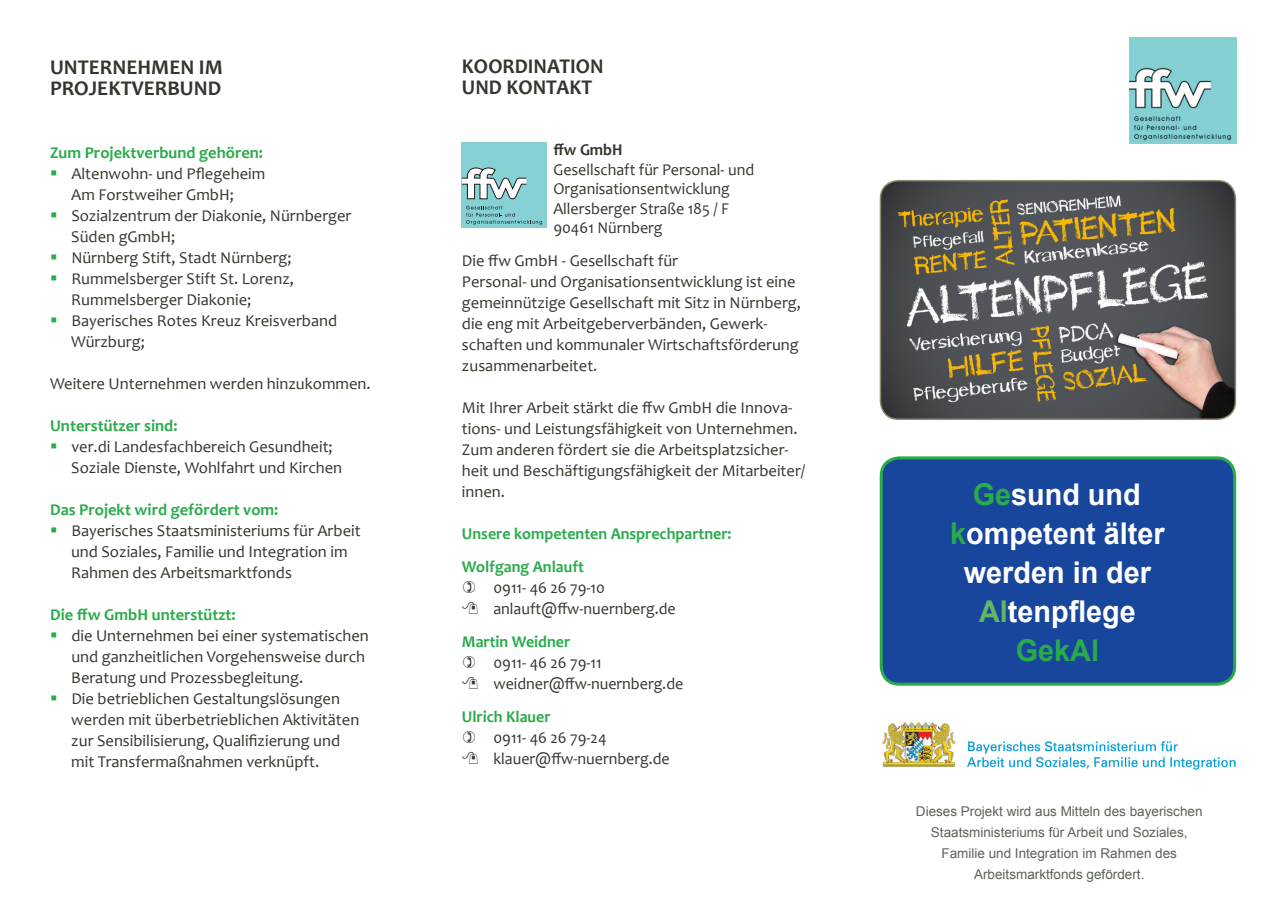
<style>
.page{position:relative;width:1280px;height:910px;background:#fff}
.page>*{position:absolute;margin:0;border:0;box-sizing:border-box;transform-origin:0 0}
.t1{font:700 30px "Arial";color:#fff;scale:.96 1}
.t2{font:700 30px "Arial";color:#29ab4a;scale:.96 1}
.t3{font:700 21px "Candara";color:#30382b}
.Absatzformat_1{font:16.5px/21px "Candara";color:#30382b}
.t4{font:700 16.5px "Candara";color:#29ab4a}
.t5{font:700 16.5px "Candara";color:#30382b}
.t6{font:13.5px "Arial";color:#5a6356}
.s1{color:#29ab4a}
.s2{color:#61b766}
</style>
<div class="page">
<div style="left:881px;top:458px;width:354px;height:226px;background:#18469d;border-radius:18px"></div>
<div style="left:880px;top:456px;width:356px;height:230px;border:3px solid #29ab4a;border-radius:18px"></div>
<div style="left:462px;top:143px;width:85px;height:85px;background:#85d1d4"></div>
<svg style="left:462px;top:168px;width:80px;height:57px"></svg>
<img style="left:1130px;top:37px;width:106px;height:107px">
<img style="left:882px;top:722px;width:354px;height:48px">
<img style="left:880px;top:181px;width:355px;height:238px">
<div style="left:880px;top:180px;width:356px;height:240px;border:2px solid #8c8a72;border-radius:18px"></div>
<p class="t3" style="left:50px;top:54px;width:174px">UNTERNEHMEN IM</p>
<p class="t3" style="left:50px;top:75px;width:173px">PROJEKTVERBUND</p>
<p class="t4" style="left:50px;top:142px;width:214px">Zum Projektverbund gehören:</p>
<p class="Absatzformat_1" style="left:71px;top:163px;width:195px">Altenwohn- und Pflegeheim</p>
<p class="Absatzformat_1" style="left:71px;top:184px;width:164px">Am Forstweiher GmbH;</p>
<p class="Absatzformat_1" style="left:71px;top:205px;width:282px">Sozialzentrum der Diakonie, Nürnberger</p>
<p class="Absatzformat_1" style="left:71px;top:226px;width:106px">Süden gGmbH;</p>
<p class="Absatzformat_1" style="left:71px;top:247px;width:222px">Nürnberg Stift, Stadt Nürnberg;</p>
<p class="Absatzformat_1" style="left:71px;top:268px;width:224px">Rummelsberger Stift St. Lorenz,</p>
<p class="Absatzformat_1" style="left:71px;top:289px;width:182px">Rummelsberger Diakonie;</p>
<p class="Absatzformat_1" style="left:71px;top:310px;width:267px">Bayerisches Rotes Kreuz Kreisverband</p>
<p class="Absatzformat_1" style="left:71px;top:331px;width:75px">Würzburg;</p>
<p class="Absatzformat_1" style="left:50px;top:373px;width:322px">Weitere Unternehmen werden hinzukommen.</p>
<p class="t4" style="left:50px;top:415px;width:129px">Unterstützer sind:</p>
<p class="Absatzformat_1" style="left:71px;top:436px;width:263px">ver.di Landesfachbereich Gesundheit;</p>
<p class="Absatzformat_1" style="left:71px;top:457px;width:272px">Soziale Dienste, Wohlfahrt und Kirchen</p>
<p class="t4" style="left:50px;top:499px;width:230px">Das Projekt wird gefördert vom:</p>
<p class="Absatzformat_1" style="left:71px;top:520px;width:291px">Bayerisches Staatsministeriums für Arbeit</p>
<p class="Absatzformat_1" style="left:71px;top:541px;width:278px">und Soziales, Familie und Integration im<br>Rahmen des Arbeitsmarktfonds</p>
<p class="t4" style="left:50px;top:604px;width:187px">Die ffw GmbH unterstützt:</p>
<p class="Absatzformat_1" style="left:71px;top:625px;width:299px">die Unternehmen bei einer systematischen und ganzheitlichen Vorgehensweise durch</p>
<p class="Absatzformat_1" style="left:71px;top:667px;width:233px">Beratung und Prozessbegleitung.</p>
<p class="Absatzformat_1" style="left:71px;top:688px;width:270px">Die betrieblichen Gestaltungslösungen</p>
<p class="Absatzformat_1" style="left:71px;top:709px;width:289px">werden mit überbetrieblichen Aktivitäten zur Sensibilisierung, Qualifizierung und</p>
<p class="Absatzformat_1" style="left:71px;top:751px;width:249px">mit Transfermaßnahmen verknüpft.</p>
<p class="t3" style="left:462px;top:53px;width:143px">KOORDINATION</p>
<p class="t3" style="left:462px;top:74px;width:132px">UND KONTAKT</p>
<p class="t5" style="left:553px;top:140px;width:71px">ffw GmbH</p>
<p class="Absatzformat_1" style="left:553px;top:160px;width:202px;line-height:19.5px">Gesellschaft für Personal- und<br>Organisationsentwicklung</p>
<p class="Absatzformat_1" style="left:553px;top:198px;width:177px">Allersberger Straße 185 / F</p>
<p class="Absatzformat_1" style="left:553px;top:217px;width:111px">90461 Nürnberg</p>
<p class="Absatzformat_1" style="left:462px;top:250px;width:218px">Die ffw GmbH - Gesellschaft für</p>
<p class="Absatzformat_1" style="left:462px;top:271px;width:340px">Personal- und Organisationsentwicklung ist eine gemeinnützige Gesellschaft mit Sitz in Nürnberg, die eng mit Arbeitgeberverbänden, Gewerk&shy;schaften und kommunaler Wirtschaftsförderung zusammenarbeitet.</p>
<p class="Absatzformat_1" style="left:462px;top:397px;width:345px">Mit Ihrer Arbeit stärkt die ffw GmbH die Innova&shy;tions- und Leistungsfähigkeit von Unternehmen.<br>Zum anderen fördert sie die Arbeitsplatzsicher&shy;heit und Beschäftigungsfähigkeit der Mitarbeiter/ innen.</p>
<p class="t4" style="left:462px;top:524px;width:271px">Unsere kompetenten Ansprechpartner:</p>
<p class="t4" style="left:462px;top:557px;width:123px">Wolfgang Anlauft</p>
<p class="Absatzformat_1" style="left:493px;top:577px;width:113px">0911- 46 26 79-10</p>
<p class="Absatzformat_1" style="left:493px;top:598px;width:184px">anlauft@ffw-nuernberg.de</p>
<p class="t4" style="left:462px;top:632px;width:110px">Martin Weidner</p>
<p class="Absatzformat_1" style="left:493px;top:652px;width:110px">0911- 46 26 79-11</p>
<p class="Absatzformat_1" style="left:493px;top:673px;width:191px">weidner@ffw-nuernberg.de</p>
<p class="t4" style="left:462px;top:707px;width:90px">Ulrich Klauer</p>
<p class="Absatzformat_1" style="left:493px;top:727px;width:115px">0911- 46 26 79-24</p>
<p class="Absatzformat_1" style="left:493px;top:748px;width:178px">klauer@ffw-nuernberg.de</p>
<p class="t1" style="left:973px;top:474px;width:177px"><span class="s1">Ge</span>sund und</p>
<p class="t1" style="left:950px;top:513px;width:225px"><span class="s1">k</span>ompetent älter</p>
<p class="t1" style="left:964px;top:552px;width:197px">werden in der</p>
<p class="t1" style="left:979px;top:591px;width:165px"><span class="s2">Al</span>tenpflege</p>
<p class="t2" style="left:1016px;top:630px;width:88px">GekAl</p>
<p class="t6" style="left:916px;top:802px;width:288px">Dieses Projekt wird aus Mitteln des bayerischen</p>
<p class="t6" style="left:931px;top:823px;width:258px">Staatsministeriums für Arbeit und Soziales,</p>
<p class="t6" style="left:941px;top:844px;width:237px">Familie und Integration im Rahmen des</p>
<p class="t6" style="left:974px;top:865px;width:172px">Arbeitsmarktfonds gefördert.</p>
</div>
